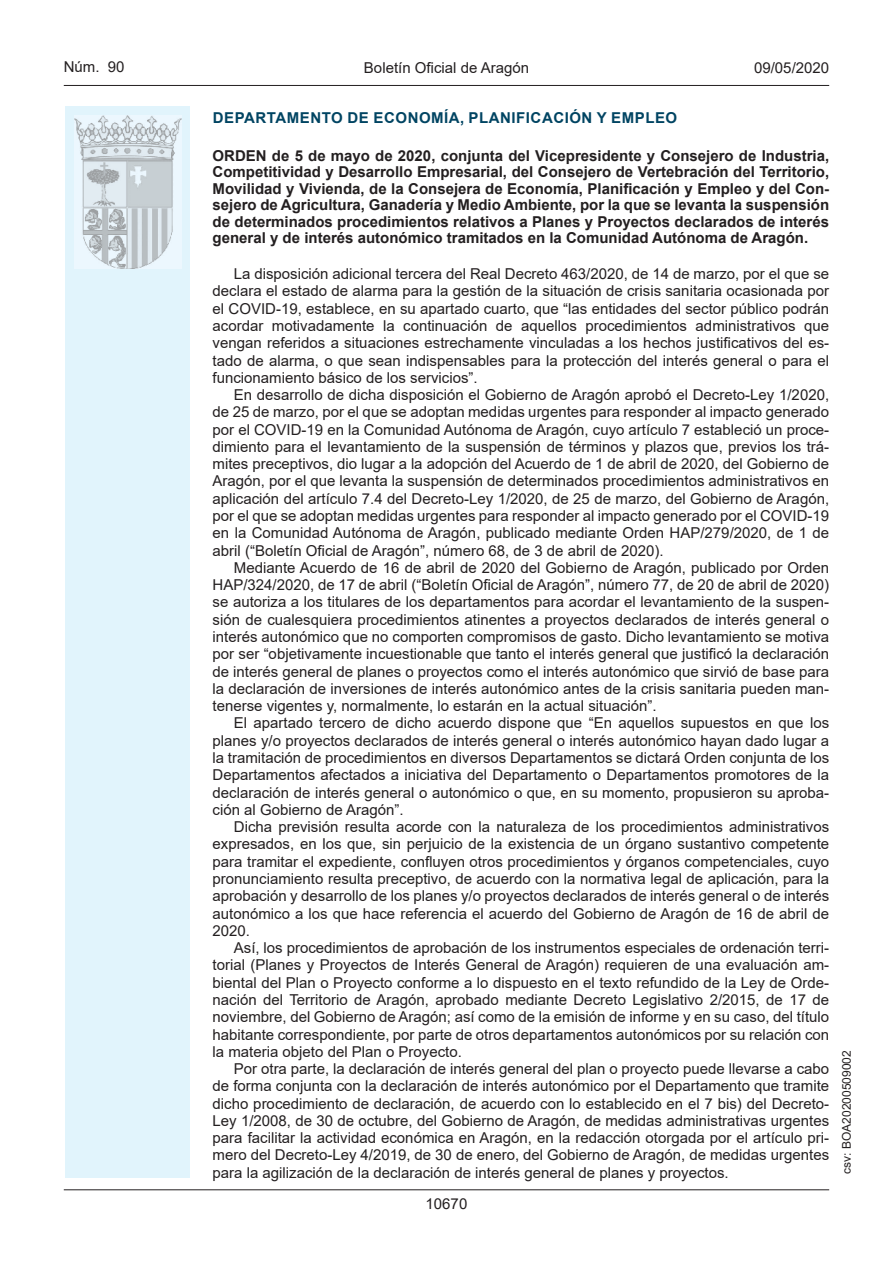
<style>
.page{position:relative;width:893px;height:1263px;background:#fff}
.page>*{position:absolute;margin:0;border:0;box-sizing:border-box;transform-origin:0 0}
.inicio_de_parrafo{font:15px/17.2px "Arial";color:#231f20;text-align:justify}
.Titulo_text{font:15px/16.5px "Arial Bold MT2";color:#231f20;text-align:justify}
.emisor_text{font:15px "Arial Bold MT2";letter-spacing:.035em;color:#004462}
.estilo_head-c{font:15px "Arial";color:#231f20}
.estilo_head-d{font:15px "Arial MT2";color:#231f20}
.estilo_head-i{font:15px "Arial MT2";color:#231f20}
.numero_pagina{font:15px "Arial MT2";color:#231f20}
.estilo_head-i-2{font:12px "Arial MT2";color:#231f20}
.s1{font-family:"Arial";font-weight:700}
.s2{font-family:"Arial MT2"}
</style>
<div class="page">
<hr style="left:64px;top:1189px;width:765px;height:1px;background:#231f20">
<hr style="left:64px;top:85px;width:765px;height:1px;background:#231f20">
<div style="left:65px;top:106px;width:125px;height:1072px;background:#e1f4fc"></div>
<img style="left:75px;top:115px;width:106px;height:153px">
<p class="estilo_head-i" style="left:64px;top:57px;width:62px">Núm. 90</p>
<p class="estilo_head-c" style="left:364px;top:57px;width:167px">Boletín Oficial de Aragón</p>
<p class="estilo_head-d" style="left:754px;top:57px;width:77px">09/05/2020</p>
<p class="emisor_text" style="left:213px;top:107px;width:466px">DEPARTAMENTO DE ECONOMÍA, PLANIFICACIÓN Y EMPLEO</p>
<p class="Titulo_text" style="left:213px;top:147px;width:618px">ORDEN de 5 de mayo de 2020, conjunta del Vicepresidente y Consejero de Industria, Competitividad y Desarrollo Empresarial, del Consejero de Vertebración del Territorio, <span class="s1">Movilidad y Vivienda, de la Consejera de Economía, Planificación y Empleo y del Con&shy;</span>sejero de Agricultura, Ganadería y Medio Ambiente, por la que se levanta la suspensión de determinados procedimientos relativos a Planes y Proyectos declarados de interés general y de interés autonómico tramitados en la Comunidad Autónoma de Aragón.</p>
<p class="inicio_de_parrafo" style="left:213px;top:265px;width:618px;text-indent:21px">La disposición adicional tercera del Real Decreto 463/2020, de 14 de marzo, por el que se declara el estado de alarma para la gestión de la situación de crisis sanitaria ocasionada por el COVID-19, establece, en su apartado cuarto, que “las entidades del sector público podrán acordar motivadamente la continuación de aquellos procedimientos administrativos que vengan referidos a situaciones estrechamente vinculadas a los hechos justificativos del es&shy;tado de alarma, o que sean indispensables para la protección del interés general o para el funcionamiento básico de los servicios”.</p>
<p class="inicio_de_parrafo" style="left:213px;top:386px;width:618px;text-indent:21px">En desarrollo de dicha disposición el Gobierno de Aragón aprobó el Decreto-Ley 1/2020, de 25 de marzo, por el que se adoptan medidas urgentes para responder al impacto generado por el COVID-19 en la Comunidad Autónoma de Aragón, cuyo artículo 7 estableció un proce&shy;dimiento para el levantamiento de la suspensión de términos y plazos que, previos los trá&shy;mites preceptivos, dio lugar a la adopción del Acuerdo de 1 de abril de 2020, del Gobierno de Aragón, por el que levanta la suspensión de determinados procedimientos administrativos en aplicación del artículo 7.4 del Decreto-Ley 1/2020, de 25 de marzo, del Gobierno de Aragón, por el que se adoptan medidas urgentes para responder al impacto generado por el COVID-19 en la Comunidad Autónoma de Aragón, publicado mediante Orden HAP/279/2020, de 1 de abril (“Boletín Oficial de Aragón”, número 68, de 3 de abril de 2020).</p>
<p class="inicio_de_parrafo" style="left:213px;top:559px;width:618px;text-indent:21px">Mediante Acuerdo de 16 de abril de 2020 del Gobierno de Aragón, publicado por Orden HAP/324/2020, de 17 de abril (“Boletín Oficial de Aragón”, número 77, de 20 de abril de 2020) se autoriza a los titulares de los departamentos para acordar el levantamiento de la suspen&shy;sión de cualesquiera procedimientos atinentes a proyectos declarados de interés general o interés autonómico que no comporten compromisos de gasto. Dicho levantamiento se motiva por ser “objetivamente incuestionable que tanto el interés general que justificó la declaración de interés general de planes o proyectos como el interés autonómico que sirvió de base para la declaración de inversiones de interés autonómico antes de la crisis sanitaria pueden man&shy;tenerse vigentes y, normalmente, lo estarán en la actual situación”.</p>
<p class="inicio_de_parrafo" style="left:213px;top:714px;width:618px;text-indent:21px">El apartado tercero de dicho acuerdo dispone que “En aquellos supuestos en que los planes y/o proyectos declarados de interés general o interés autonómico hayan dado lugar a la tramitación de procedimientos en diversos Departamentos se dictará Orden conjunta de los Departamentos afectados a iniciativa del Departamento o Departamentos promotores de la declaración de interés general o autonómico o que, en su momento, propusieron su aproba&shy;ción al Gobierno de Aragón”.</p>
<p class="inicio_de_parrafo" style="left:213px;top:818px;width:618px;text-indent:21px">Dicha previsión resulta acorde con la naturaleza de los procedimientos administrativos expresados, en los que, sin perjuicio de la existencia de un órgano sustantivo competente para tramitar el expediente, confluyen otros procedimientos y órganos competenciales, cuyo pronunciamiento resulta preceptivo, de acuerdo con la normativa legal de aplicación, para la aprobación y desarrollo de los planes y/o proyectos declarados de interés general o de interés autonómico a los que hace referencia el acuerdo del Gobierno de Aragón de 16 de abril de <span class="s2">2020.</span></p>
<p class="inicio_de_parrafo" style="left:213px;top:939px;width:618px;text-indent:21px">Así, los procedimientos de aprobación de los instrumentos especiales de ordenación terri&shy;torial (Planes y Proyectos de Interés General de Aragón) requieren de una evaluación am&shy;biental del Plan o Proyecto conforme a lo dispuesto en el texto refundido de la Ley de Orde&shy;nación del Territorio de Aragón, aprobado mediante Decreto Legislativo 2/2015, de 17 de noviembre, del Gobierno de Aragón; así como de la emisión de informe y en su caso, del título habitante correspondiente, por parte de otros departamentos autonómicos por su relación con la materia objeto del Plan o Proyecto.</p>
<p class="inicio_de_parrafo" style="left:213px;top:1060px;width:618px;text-indent:21px">Por otra parte, la declaración de interés general del plan o proyecto puede llevarse a cabo de forma conjunta con la declaración de interés autonómico por el Departamento que tramite dicho procedimiento de declaración, de acuerdo con lo establecido en el 7 bis) del Decreto-Ley 1/2008, de 30 de octubre, del Gobierno de Aragón, de medidas administrativas urgentes para facilitar la actividad económica en Aragón, en la redacción otorgada por el artículo pri&shy;mero del Decreto-Ley 4/2019, de 30 de enero, del Gobierno de Aragón, de medidas urgentes para la agilización de la declaración de interés general de planes y proyectos.</p>
<p class="numero_pagina" style="left:426px;top:1193px;width:43px">10670</p>
<p class="estilo_head-i-2" style="left:838px;top:1174px;width:125px;rotate:-90deg">csv: BOA20200509002</p>
</div>
